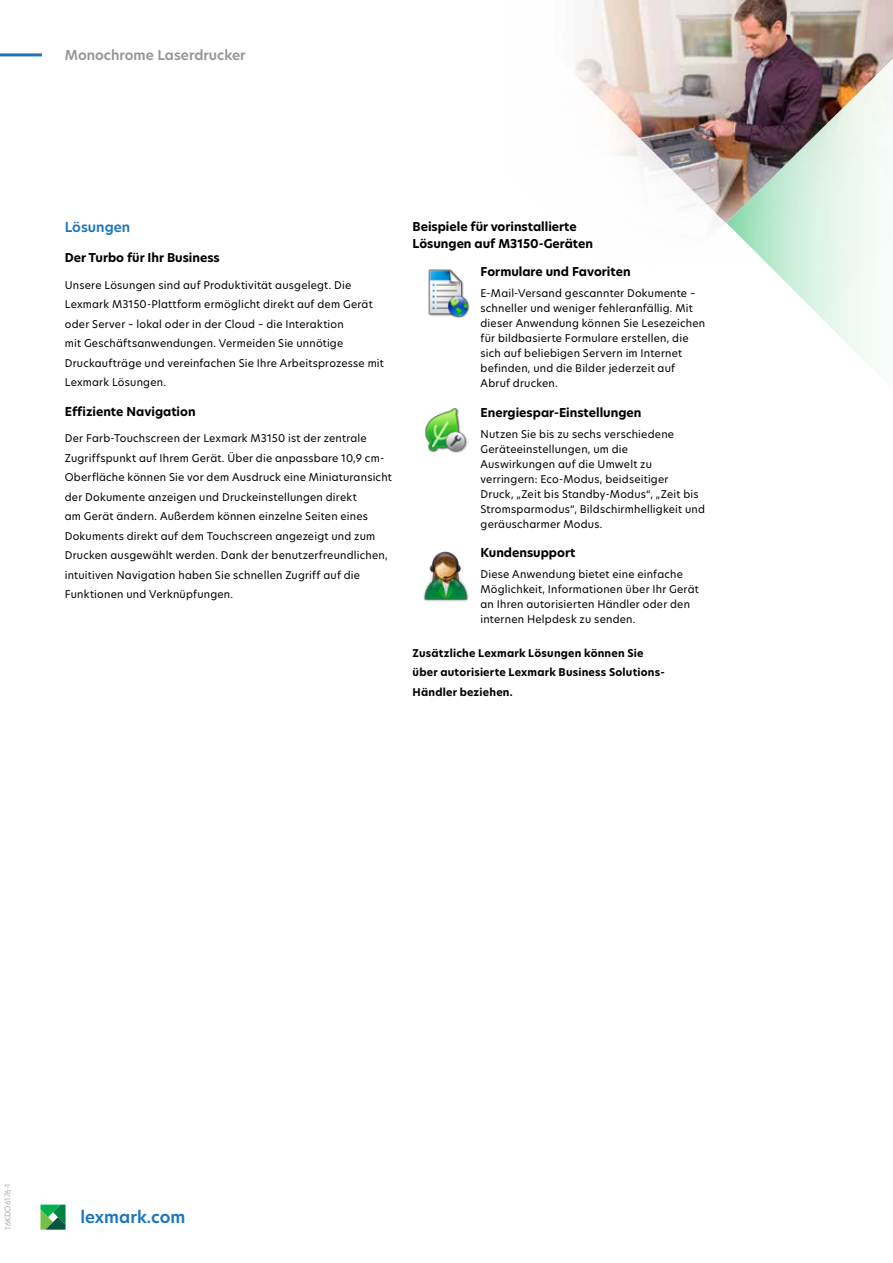
<style>
.page{position:relative;width:893px;height:1263px;background:#fff}
.page>*{position:absolute;margin:0;border:0;box-sizing:border-box;transform-origin:0 0}
.t1{font:600 16.5px "TP Hero";color:#1c75bc}
.t2{font:600 13.5px "TP Hero";color:#939598}
.t3{font:600 13.5px "TP Hero";color:#1c75bc}
.t4{font:700 12px/16.5px "TP Hero";color:#000}
.t5{font:10.5px/15px "TP Hero";letter-spacing:.02em;color:#000}
.t6{font:700 10.5px/19.5px "TP Hero";letter-spacing:.02em;color:#000}
.t7{font:300 7.5px "TP Hero";color:#939598}
</style>
<div class="page">
<svg style="left:40px;top:1204px;width:26px;height:26px"></svg>
<hr style="left:0;top:53px;width:42px;height:3px;background:#1c75bc">
<svg style="left:432px;top:0;width:461px;height:453px"></svg>
<img style="left:726px;top:43px;width:167px;height:360px">
<img style="left:428px;top:267px;width:42px;height:51px">
<img style="left:425px;top:407px;width:43px;height:45px">
<img style="left:423px;top:551px;width:46px;height:51px">
<p class="t2" style="left:65px;top:46px;width:182px">Monochrome Laserdrucker</p>
<p class="t3" style="left:65px;top:218px;width:67px">Lösungen</p>
<p class="t4" style="left:65px;top:250px;width:157px">Der Turbo für Ihr Business</p>
<p class="t5" style="left:65px;top:275px;width:321px;line-height:19.5px">Unsere Lösungen sind auf Produktivität ausgelegt. Die Lexmark M3150-Plattform ermöglicht direkt auf dem Gerät oder Server – lokal oder in der Cloud – die Interaktion<br>mit Geschäftsanwendungen. Vermeiden Sie unnötige Druckaufträge und vereinfachen Sie Ihre Arbeitsprozesse mit Lexmark Lösungen.</p>
<p class="t4" style="left:65px;top:404px;width:132px">Effiziente Navigation</p>
<p class="t5" style="left:65px;top:429px;width:329px;line-height:19.5px">Der Farb-Touchscreen der Lexmark M3150 ist der zentrale Zugriffspunkt auf Ihrem Gerät. Über die anpassbare 10,9 cm-Oberfläche können Sie vor dem Ausdruck eine Miniaturansicht der Dokumente anzeigen und Druckeinstellungen direkt<br>am Gerät ändern. Außerdem können einzelne Seiten eines Dokuments direkt auf dem Touchscreen angezeigt und zum Drucken ausgewählt werden. Dank der benutzerfreundlichen, intuitiven Navigation haben Sie schnellen Zugriff auf die Funktionen und Verknüpfungen.</p>
<p class="t4" style="left:413px;top:219px;width:182px">Beispiele für vorinstallierte<br>Lösungen auf M3150-Geräten</p>
<p class="t4" style="left:481px;top:263px;width:152px">Formulare und Favoriten</p>
<p class="t5" style="left:481px;top:286px;width:226px">E-Mail-Versand gescannter Dokumente – schneller und weniger fehleranfällig. Mit dieser Anwendung können Sie Lesezeichen für bildbasierte Formulare erstellen, die sich auf beliebigen Servern im Internet befinden, und die Bilder jederzeit auf Abruf drucken.</p>
<p class="t4" style="left:481px;top:404px;width:162px">Energiespar-Einstellungen</p>
<p class="t5" style="left:481px;top:426px;width:226px">Nutzen Sie bis zu sechs verschiedene Geräteeinstellungen, um die Auswirkungen auf die Umwelt zu verringern: Eco-Modus, beidseitiger<br>Druck, „Zeit bis Standby-Modus“, „Zeit bis Stromsparmodus“, Bildschirmhelligkeit und geräuscharmer Modus.</p>
<p class="t4" style="left:481px;top:544px;width:96px">Kundensupport</p>
<p class="t5" style="left:481px;top:567px;width:220px">Diese Anwendung bietet eine einfache Möglichkeit, Informationen über Ihr Gerät an Ihren autorisierten Händler oder den internen Helpdesk zu senden.</p>
<p class="t6" style="left:413px;top:643px;width:254px">Zusätzliche Lexmark Lösungen können Sie über autorisierte Lexmark Business Solutions-<br>Händler beziehen.</p>
<p class="t7" style="left:3px;top:1230px;width:48px;rotate:-90deg">16KDO6176-1</p>
<h1 class="t1" style="left:80px;top:1206px;width:106px">lexmark.com</h1>
</div>
